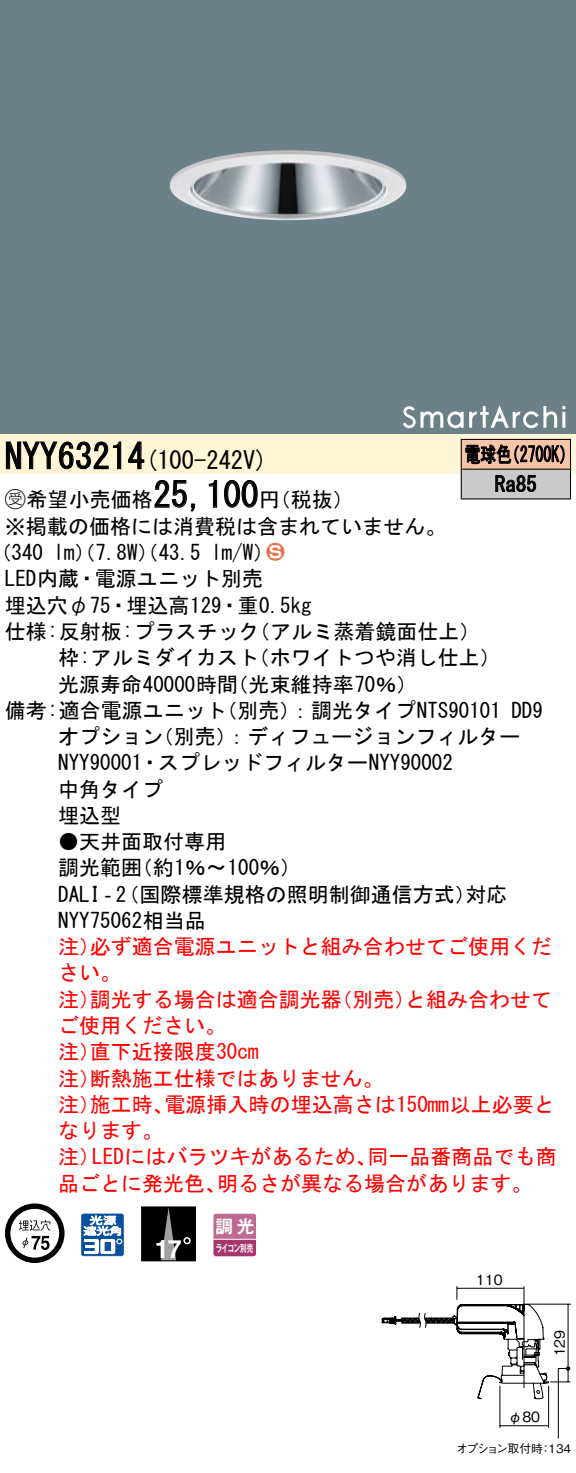
<style>
.page{position:relative;width:576px;height:1473px;background:#fff}
.page>*{position:absolute;margin:0;border:0;box-sizing:border-box;transform-origin:0 0}
.t1{font:35px "MS Gothic";color:#000}
.t2{font:700 25.2px "Helvetica LT Std";color:#fff}
.t3{font:24.5px "MS Gothic";color:#000}
.t4{font:21px/26.2px "MS Gothic";color:#000}
.t5{font:21px/26.2px "MS Gothic";color:#f00}
.t6{font:21px/29.8px "MS Gothic";color:#000;scale:.75 1}
.t7{font:21px "Ford Classification 1";color:#ed6d48}
.t8{font:17.5px "Gothic MB101 Pro De Bold 90 pv RKSJ H";color:#fff}
.t9{font:14px "Gothic BBB Pro Medium 90 pv RKSJ H";color:#000}
.t10{font:11.9px "Gothic BBB Pro Medium 90 pv RKSJ H";letter-spacing:-.095em;color:#000}
.t11{font:11.9px "Gothic BBB Pro Medium 90 pv RKSJ H";letter-spacing:-.05em;color:#000}
.t12{font:10.15px "Gothic MB101 Pro De Bold 90 pv RKSJ H";letter-spacing:-.05em;color:#fff;scale:.65 1}
.s1{font-family:"Ford Classification 1"}
.s2{color:#fff}
</style>
<div class="page">
<div style="left:0;top:0;width:575px;height:404px;background:#6c8087"></div>
<img style="left:169px;top:150px;width:237px;height:70px">
<div style="left:0;top:404px;width:575px;height:30px;background:#6c8087"></div>
<svg style="left:403px;top:406px;width:60px;height:22px"></svg>
<svg style="left:469px;top:405px;width:96px;height:23px"></svg>
<div style="left:0;top:434px;width:575px;height:40px;background:#fff5d7"></div>
<svg style="left:6px;top:441px;width:116px;height:28px"></svg>
<svg style="left:128px;top:441px;width:17px;height:28px"></svg>
<svg style="left:154px;top:480px;width:42px;height:32px"></svg>
<svg style="left:208px;top:480px;width:9px;height:28px"></svg>
<svg style="left:224px;top:480px;width:34px;height:28px"></svg>
<svg style="left:5px;top:1203px;width:59px;height:59px"></svg>
<svg style="left:81px;top:1213px;width:43px;height:42px"></svg>
<div style="left:141px;top:1206px;width:54px;height:54px;background:#000"></div>
<svg style="left:161px;top:1208px;width:15px;height:50px"></svg>
<svg style="left:183px;top:1236px;width:8px;height:8px"></svg>
<div style="left:141px;top:1206px;width:55px;height:54px;border:1px solid #000"></div>
<svg style="left:213px;top:1213px;width:43px;height:43px;background:#b75d87"></svg>
<hr style="left:213px;top:1238px;width:43px;height:1px;background:#fff">
<div style="left:461px;top:439px;width:109px;height:30px;background:#f7c4a7"></div>
<div style="left:461px;top:469px;width:109px;height:30px;background:#cacaca"></div>
<hr style="left:460px;top:439px;width:110px;height:1px;background:#000">
<hr style="left:569px;top:440px;width:2px;height:28px;background:#000">
<hr style="left:460px;top:468px;width:110px;height:2px;background:#000">
<hr style="left:569px;top:469px;width:2px;height:29px;background:#000">
<hr style="left:460px;top:498px;width:110px;height:1px;background:#000">
<svg style="left:460px;top:440px;width:104px;height:58px"></svg>
<svg style="left:381px;top:1286px;width:189px;height:153px"></svg>
<h1 class="t1" style="left:5px;top:439px;width:142px">NYY63214</h1>
<p class="t6" style="left:494px;top:439px;width:57px;text-indent:-30px">電球色<br>Ra85</p>
<p class="t6" style="left:504px;top:439px;width:96px">（2700 (K</p>
<p class="t3" style="left:145px;top:448px;width:124px">(100-242 (V</p>
<h1 class="t1" style="left:153px;top:477px;width:106px">25,100</h1>
<p class="t4" style="left:5px;top:486px;width:442px"><span class="s1">B</span>希望小売価格<br>※掲載の価格には消費税は含まれていません。</p>
<p class="t7" style="left:266px;top:541px;width:19px">2<span class="s2">3</span></p>
<p class="t4" style="left:259px;top:486px;width:96px">（円税抜(</p>
<p class="t4" style="left:211px;top:539px;width:64px">l m (W/</p>
<p class="t4" style="left:-9px;top:539px;width:54px">（340</p>
<p class="t4" style="left:5px;top:565px;width:259px">LED内蔵・電源ユニット別売</p>
<p class="t4" style="left:5px;top:592px;width:308px">埋込穴φ75・埋込高129・重0.5kg</p>
<p class="t4" style="left:249px;top:618px;width:233px">（アルミ蒸着鏡面仕上(</p>
<p class="t4" style="left:54px;top:539px;width:149px">lm）（7.8 ）（W 43.5</p>
<p class="t4" style="left:248px;top:618px;width:253px;text-indent:-243px">仕様:反射板:プラスチック<br>（ホワイトつや消し仕上(</p>
<p class="t4" style="left:227px;top:644px;width:191px;text-indent:-169px">枠:アルミダイカスト<br>（光束維持率70％(</p>
<p class="t4" style="left:58px;top:670px;width:181px">光源寿命40000時間</p>
<p class="t4" style="left:216px;top:697px;width:286px">（別売：）調光タイプNTS90101</p>
<p class="t4" style="left:153px;top:697px;width:369px;text-indent:-148px">備考:適合電源ユニット<br>（別売：）ディフュージョンフィルター</p>
<p class="t4" style="left:511px;top:697px;width:33px">DD9</p>
<p class="t4" style="left:58px;top:723px;width:396px">オプション<br>NYY90001・スプレッドフィルターNYY90002中角タイプ<br>埋込型</p>
<p class="t4" style="left:132px;top:828px;width:171px;text-indent:-74px">●天井面取付専用<br>（約1％〜100％(</p>
<p class="t4" style="left:58px;top:854px;width:85px">調光範囲</p>
<p class="t4" style="left:58px;top:880px;width:419px">DALI‐（2 国際標準規格の照明制御通信方式）<br>NYY75062相当品</p>
<p class="t5" style="left:90px;top:933px;width:463px">必ず適合電源ユニットと組み合わせてご使用くだ</p>
<p class="t4" style="left:465px;top:880px;width:43px">対応</p>
<p class="t5" style="left:58px;top:933px;width:65px">注）さい。</p>
<p class="t5" style="left:90px;top:985px;width:253px">調光する場合は適合調光器</p>
<p class="t5" style="left:331px;top:985px;width:85px">（別売）</p>
<p class="t5" style="left:405px;top:985px;width:148px">と組み合わせて</p>
<p class="t5" style="left:58px;top:985px;width:43px">注）</p>
<p class="t5" style="left:58px;top:1012px;width:169px">ご使用ください。</p>
<p class="t5" style="left:90px;top:1038px;width:170px">直下近接限度30cm</p>
<p class="t5" style="left:90px;top:1038px;width:295px;text-indent:-32px">注）<br>断熱施工仕様ではありません。</p>
<p class="t5" style="left:58px;top:1064px;width:43px">注）</p>
<p class="t5" style="left:164px;top:1090px;width:391px">電源挿入時の埋込高さは150mm以上必要と</p>
<p class="t5" style="left:90px;top:1090px;width:85px">施工時、</p>
<p class="t5" style="left:58px;top:1090px;width:106px">注）<br>なります。</p>
<p class="t5" style="left:92px;top:1143px;width:286px">LEDにはバラツキがあるため、</p>
<p class="t5" style="left:367px;top:1143px;width:190px">同一品番商品でも商</p>
<p class="t5" style="left:58px;top:1143px;width:43px">注）</p>
<p class="t5" style="left:58px;top:1169px;width:169px">品ごとに発光色、</p>
<p class="t5" style="left:217px;top:1169px;width:317px">明るさが異なる場合があります。</p>
<p class="t2" style="left:155px;top:1233px;width:29px">17</p>
<p class="t8" style="left:215px;top:1211px;width:41px">調光</p>
<p class="t12" style="left:216px;top:1239px;width:59px">ライコン別売</p>
<p class="t9" style="left:476px;top:1268px;width:28px">110</p>
<p class="t9" style="left:548px;top:1356px;width:28px;rotate:-90deg">129</p>
<p class="t9" style="left:508px;top:1405px;width:33px">φ80</p>
<p class="t10" style="left:456px;top:1438px;width:88px">オプション取付時</p>
<p class="t11" style="left:539px;top:1438px;width:33px">：134</p>
</div>
